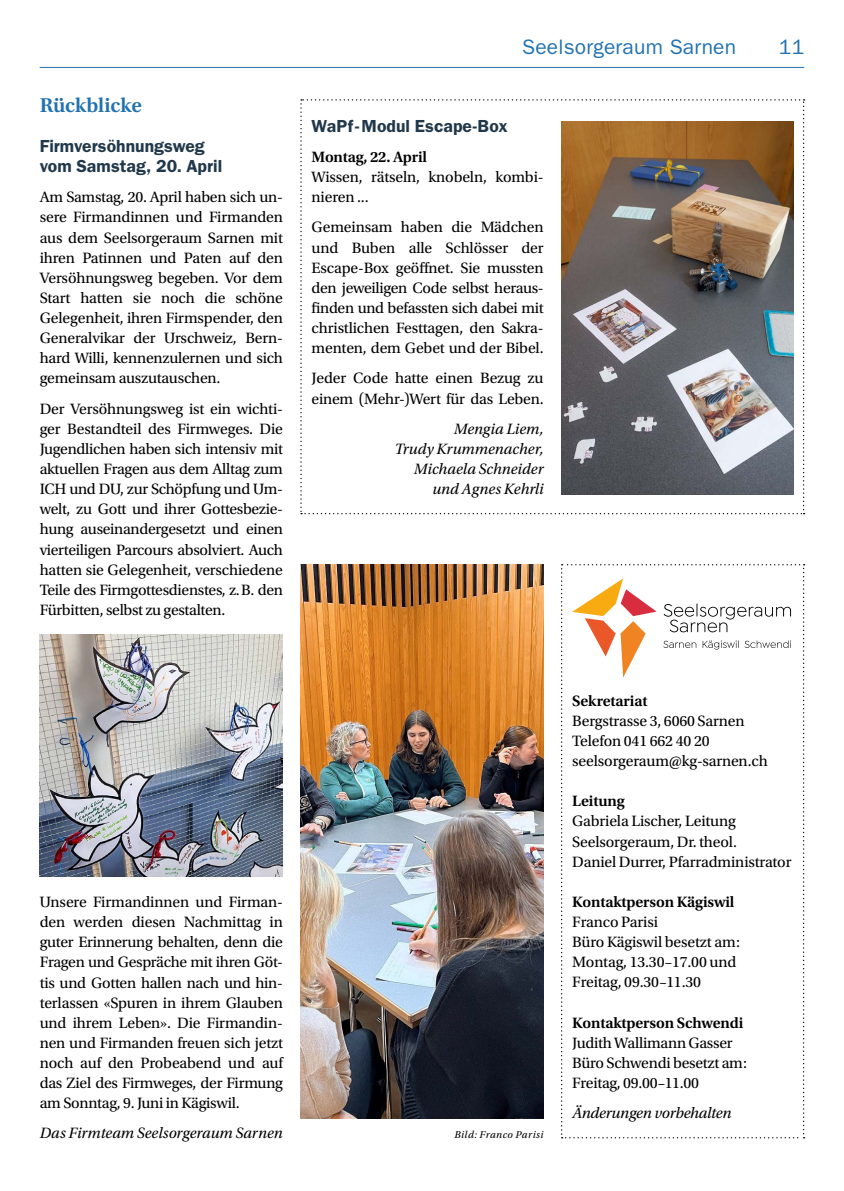
<style>
.page{position:relative;width:844px;height:1191px;background:#fff}
.page>*{position:absolute;margin:0;border:0;box-sizing:border-box;transform-origin:0 0}
.t1{font:21px "ITC Franklin Gothic Std";letter-spacing:.01em;color:#2172b0}
.t2{font:600 21px "Utopia Std";letter-spacing:-.005em;color:#2172b0}
.t3{font:600 17.5px/20.1px "ITC Franklin Gothic Std";letter-spacing:.005em;color:#21384b}
.t4{font:15.75px/20.1px "Utopia Std";letter-spacing:-.015em;color:#000}
.t5{font:italic 15.75px/20.1px "Utopia Std";color:#000;text-align:right}
.t6{font:600 15.75px "Utopia Std";letter-spacing:-.01em;color:#000}
.t7{font:italic 10.5px "Utopia Std";letter-spacing:.04em;color:#000}
</style>
<div class="page">
<hr style="left:40px;top:67px;width:764px;height:1px;background:#2172b0">
<svg style="left:561px;top:564px;width:243px;height:574px"></svg>
<img style="left:300px;top:564px;width:243px;height:554px">
<img style="left:40px;top:635px;width:243px;height:241px">
<svg style="left:300px;top:99px;width:504px;height:415px"></svg>
<img style="left:561px;top:122px;width:232px;height:372px">
<h1 class="t2" style="left:40px;top:93px;width:104px">Rückblicke</h1>
<p class="t3" style="left:40px;top:136px;width:184px">Firmversöhnungsweg vom Samstag, 20. April</p>
<p class="t4" style="left:40px;top:187px;width:245px;text-align:justify">Am Samstag, 20. April haben sich un&shy;sere Firmandinnen und Firmanden aus dem Seelsorgeraum Sarnen mit ihren Patinnen und Paten auf den Versöhnungsweg begeben. Vor dem Start hatten sie noch die schöne Gelegenheit, ihren Firmspender, den Generalvikar der Urschweiz, Bern&shy;hard Willi, kennenzulernen und sich gemeinsam auszutauschen.</p>
<p class="t4" style="left:40px;top:399px;width:245px;text-align:justify">Der Versöhnungsweg ist ein wichti&shy;ger Bestandteil des Firmweges. Die Jugendlichen haben sich intensiv mit aktuellen Fragen aus dem Alltag zum ICH und DU, zur Schöpfung und Um&shy;welt, zu Gott und ihrer Gottesbezie&shy;hung auseinandergesetzt und einen vierteiligen Parcours absolviert. Auch hatten sie Gelegenheit, verschiedene Teile des Firmgottesdienstes, z. B. den Fürbitten, selbst zu gestalten.</p>
<h1 class="t1" style="left:522px;top:35px;width:215px">Seelsorgeraum Sarnen</h1>
<h1 class="t1" style="left:778px;top:35px;width:27px">11</h1>
<p class="t3" style="left:311px;top:116px;width:198px">WaPf - Modul Escape-Box</p>
<p class="t6" style="left:311px;top:148px;width:117px">Montag, 22. April</p>
<p class="t4" style="left:311px;top:167px;width:233px">Wissen, rätseln, knobeln, kombi&shy;nieren ...</p>
<p class="t4" style="left:311px;top:217px;width:233px;text-align:justify">Gemeinsam haben die Mädchen und Buben alle Schlösser der Escape-Box geöffnet. Sie mussten den jeweiligen Code selbst heraus&shy;finden und befassten sich dabei mit christlichen Festtagen, den Sakra&shy;menten, dem Gebet und der Bibel.</p>
<p class="t4" style="left:311px;top:368px;width:233px">Jeder Code hatte einen Bezug zu einem (Mehr-)Wert für das Leben.</p>
<p class="t5" style="left:394px;top:419px;width:150px">Mengia Liem,<br>Trudy Krummenacher,<br>Michaela Schneider und Agnes Kehrli</p>
<p class="t4" style="left:40px;top:892px;width:245px;text-align:justify">Unsere Firmandinnen und Firman&shy;den werden diesen Nachmittag in guter Erinnerung behalten, denn die Fragen und Gespräche mit ihren Göt&shy;tis und Gotten hallen nach und hin&shy;terlassen «Spuren in ihrem Glauben und ihrem Leben». Die Firmandin&shy;nen und Firmanden freuen sich jetzt noch auf den Probeabend und auf das Ziel des Firmweges, der Firmung am Sonntag, 9. Juni in Kägiswil.</p>
<p class="t5" style="left:40px;top:1123px;width:244px">Das Firmteam Seelsorgeraum Sarnen</p>
<p class="t7" style="left:454px;top:1129px;width:91px">Bild: Franco Parisi</p>
<p class="t6" style="left:572px;top:691px;width:77px">Sekretariat</p>
<p class="t4" style="left:572px;top:711px;width:197px">Bergstrasse 3, 6060 Sarnen<br>Telefon 041 662 40 20 seelsorgeraum@kg-sarnen.ch</p>
<p class="t6" style="left:572px;top:792px;width:54px">Leitung</p>
<p class="t4" style="left:572px;top:811px;width:221px">Gabriela Lischer, Leitung<br>Seelsorgeraum, Dr. theol.<br>Daniel Durrer, Pfarradministrator</p>
<p class="t6" style="left:572px;top:893px;width:163px">Kontaktperson Kägiswil</p>
<p class="t4" style="left:572px;top:912px;width:169px">Franco Parisi<br>Büro Kägiswil besetzt am:<br>Montag, 13.30–17.00 und<br>Freitag, 09.30–11.30</p>
<p class="t6" style="left:572px;top:1013px;width:172px">Kontaktperson Schwendi</p>
<p class="t4" style="left:572px;top:1033px;width:176px">Judith Wallimann Gasser<br>Büro Schwendi besetzt am:<br>Freitag, 09.00–11.00</p>
<p class="t5" style="left:572px;top:1103px;width:161px">Änderungen vorbehalten</p>
</div>
